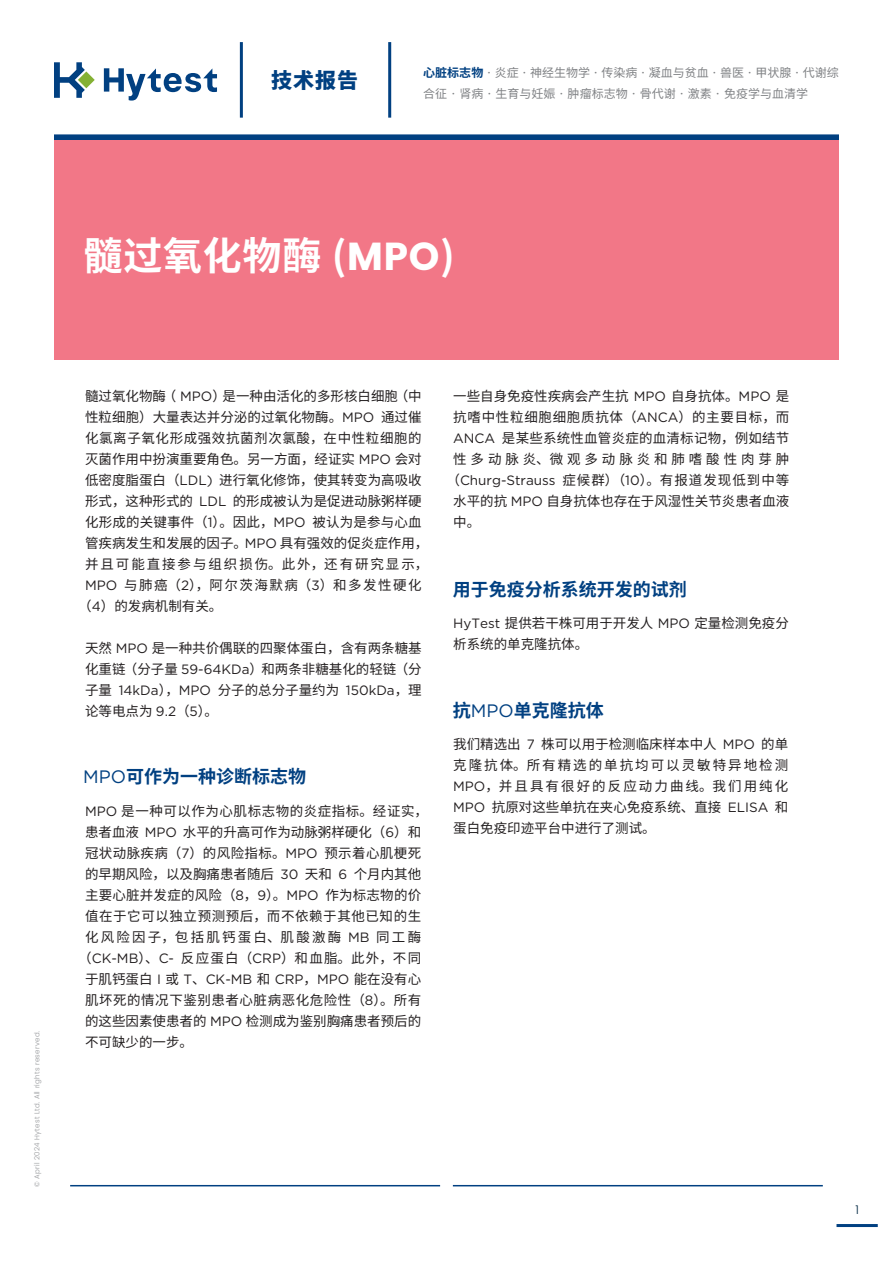
<style>
.page{position:relative;width:893px;height:1263px;background:#fff}
.page>*{position:absolute;margin:0;border:0;box-sizing:border-box;transform-origin:0 0}
.t1{font:700 39px "Noto Sans CJ Ksc";letter-spacing:.02em;color:#fff}
.t2{font:800 21px "Source Han Sans CN";color:#014081}
.t3{font:700 18px "Source Han Sans CN";color:#014081}
.t4{font:13.5px/21px "Source Han Sans CN";color:#231f20;text-align:justify}
.t5{font:13.5px "Source Han Sans CN";letter-spacing:.04em;color:#231f20}
.t6{font:13.5px "Source Han Sans CN";letter-spacing:.045em;color:#231f20}
.t7{font:13.5px "Source Han Sans CN";letter-spacing:.075em;color:#231f20}
.t8{font:13.5px "Source Han Sans CN";letter-spacing:.095em;color:#231f20}
.t9{font:13.5px "Source Han Sans CN";letter-spacing:.11em;color:#231f20}
.t10{font:13.5px "Source Han Sans CN";letter-spacing:.03em;color:#231f20}
.t11{font:13.5px "Source Han Sans CN";letter-spacing:.055em;color:#231f20}
.t12{font:13.5px "Source Han Sans CN";letter-spacing:.145em;color:#231f20}
.t13{font:13.5px "Source Han Sans CN";letter-spacing:.165em;color:#231f20}
.t14{font:13.5px "Source Han Sans CN";letter-spacing:.29em;color:#231f20}
.t15{font:12px/21px "Source Han Sans CN";color:#808285}
.t16{font:300 12px "Poppins";color:#002842}
.t17{font:300 7.05px "Poppins";letter-spacing:.04em;color:#939598}
.s1{font-weight:700;color:#014081}
.s2{font-family:"Poppins"}
.s3{font-family:"Gotham"}
.s4{font-family:"Gotham";font-weight:400}
</style>
<div class="page">
<svg style="left:54px;top:62px;width:41px;height:36px"></svg>
<svg style="left:104px;top:68px;width:113px;height:33px"></svg>
<hr style="left:240px;top:42px;width:3px;height:76px;background:#014081">
<hr style="left:388px;top:42px;width:3px;height:76px;background:#014081">
<div style="left:54px;top:134px;width:785px;height:6px;background:#014081"></div>
<div style="left:54px;top:140px;width:785px;height:220px;background:#f27787"></div>
<hr style="left:836px;top:1224px;width:42px;height:3px;background:#014081">
<hr style="left:70px;top:1185px;width:370px;height:1px;background:#014081">
<hr style="left:453px;top:1185px;width:370px;height:1px;background:#014081">
<h2 class="t2" style="left:271px;top:68px;width:89px">技术报告</h2>
<p class="t15" style="left:423px;top:62px;width:417px"><span class="s1">心脏标志物</span> · 炎症 · 神经生物学 · 传染病 · 凝血与贫血 · 兽医 · 甲状腺 · 代谢综合征 · 肾病 · 生育与妊娠 · 肿瘤标志物 · 骨代谢 · 激素 · 免疫学与血清学</p>
<h1 class="t1" style="left:84px;top:234px;width:373px">髓过氧化物酶 (<span class="s2">MPO</span>)</h1>
<p class="t17" style="left:33px;top:1187px;width:157px;rotate:-90deg">© April 2024 Hytest Ltd. All rights reserved.</p>
<p class="t4" style="left:85px;top:386px;width:338px">髓过氧化物酶（ <span class="s3">MPO</span>）是一种由活化的多形核白细胞（中</p>
<p class="t4" style="left:85px;top:407px;width:338px">性粒细胞）大量表达并分泌的过氧化物酶。<span class="s3">MPO</span> 通过催</p>
<p class="t6" style="left:85px;top:430px;width:338px">化氯离子氧化形成强效抗菌剂次氯酸，在中性粒细胞的</p>
<p class="t4" style="left:85px;top:449px;width:338px">灭菌作用中扮演重要角色。另一方面，经证实 <span class="s3">MPO</span> 会对</p>
<p class="t4" style="left:85px;top:470px;width:338px">低密度脂蛋白（<span class="s3">LDL)</span> 进行氧化修饰，使其转变为高吸收</p>
<p class="t4" style="left:85px;top:491px;width:338px">形式，这种形式的 <span class="s3">LDL</span> 的形成被认为是促进动脉粥样硬</p>
<p class="t4" style="left:85px;top:512px;width:338px">化形成的关键事件（<span class="s3">1</span>）。因此，<span class="s3">MPO</span> 被认为是参与心血</p>
<p class="t4" style="left:85px;top:533px;width:345px">管疾病发生和发展的因子。<span class="s3">MPO</span> 具有强效的促炎症作用，</p>
<p class="t12" style="left:85px;top:556px;width:345px">并且可能直接参与组织损伤。此外，还有研究显示，</p>
<p class="t9" style="left:85px;top:577px;width:338px"><span class="s3">MPO</span> 与肺癌（<span class="s3">2</span>），阿尔茨海默病（<span class="s3">3</span>）和多发性硬化</p>
<p class="t4" style="left:78px;top:596px;width:146px">（<span class="s3">4</span>）的发病机制有关。</p>
<p class="t4" style="left:85px;top:638px;width:338px">天然 <span class="s3">MPO</span> 是一种共价偶联的四聚体蛋白，含有两条糖基化重链（分子量 <span class="s3">59-64KDa</span>）和两条非糖基化的轻链（分子量 <span class="s3">14kDa</span>），<span class="s3">MPO</span> 分子的总分子量约为 <span class="s3">150kDa</span>，理论等电点为 <span class="s3">9.2</span>（<span class="s3">5</span>）。</p>
<h3 class="t3" style="left:83px;top:766px;width:224px"><span class="s4">MPO</span>可作为一种诊断标志物</h3>
<p class="t5" style="left:85px;top:803px;width:344px"><span class="s3">MPO</span> 是一种可以作为心肌标志物的炎症指标。经证实，</p>
<p class="t4" style="left:85px;top:821px;width:338px">患者血液 <span class="s3">MPO</span> 水平的升高可作为动脉粥样硬化（<span class="s3">6</span>）和</p>
<p class="t10" style="left:85px;top:845px;width:338px">冠状动脉疾病（<span class="s3">7</span>）的风险指标。<span class="s3">MPO</span> 预示着心肌梗死</p>
<p class="t4" style="left:85px;top:863px;width:338px">的早期风险，以及胸痛患者随后 <span class="s3">30</span> 天和 <span class="s3">6</span> 个月内其他</p>
<p class="t4" style="left:85px;top:884px;width:338px">主要心脏并发症的风险（<span class="s3">8</span>，<span class="s3">9</span>）。<span class="s3">MPO</span> 作为标志物的价</p>
<p class="t6" style="left:85px;top:908px;width:338px">值在于它可以独立预测预后，而不依赖于其他已知的生</p>
<p class="t13" style="left:85px;top:929px;width:338px">化风险因子，包括肌钙蛋白、肌酸激酶 <span class="s3">MB</span> 同工酶</p>
<p class="t8" style="left:78px;top:950px;width:344px">（<span class="s3">CK-MB</span>）、<span class="s3">C-</span> 反应蛋白（<span class="s3">CRP</span>）和血脂。此外，不同</p>
<p class="t4" style="left:85px;top:968px;width:338px">于肌钙蛋白 <span class="s3">I</span> 或 <span class="s3">T</span>、<span class="s3">CK-MB</span> 和 <span class="s3">CRP</span>，<span class="s3">MPO</span> 能在没有心</p>
<p class="t5" style="left:85px;top:992px;width:338px">肌坏死的情况下鉴别患者心脏病恶化危险性（<span class="s3">8</span>）。所有</p>
<p class="t4" style="left:85px;top:1010px;width:338px">的这些因素使患者的 <span class="s3">MPO</span> 检测成为鉴别胸痛患者预后的</p>
<p class="t4" style="left:85px;top:1031px;width:109px">不可缺少的一步。</p>
<p class="t4" style="left:453px;top:386px;width:338px">一些自身免疫性疾病会产生抗 <span class="s3">MPO</span> 自身抗体。<span class="s3">MPO</span> 是</p>
<p class="t11" style="left:453px;top:409px;width:338px">抗嗜中性粒细胞细胞质抗体（<span class="s3">ANCA</span>）的主要目标，而</p>
<p class="t4" style="left:453px;top:428px;width:338px"><span class="s3">ANCA</span> 是某些系统性血管炎症的血清标记物，例如结节</p>
<p class="t14" style="left:453px;top:451px;width:338px">性多动脉炎、微观多动脉炎和肺嗜酸性肉芽肿</p>
<p class="t7" style="left:446px;top:472px;width:344px">（<span class="s3">Churg-Strauss</span> 症候群）（<span class="s3">10</span>）。有报道发现低到中等</p>
<p class="t4" style="left:453px;top:491px;width:338px">水平的抗 <span class="s3">MPO</span> 自身抗体也存在于风湿性关节炎患者血液</p>
<p class="t4" style="left:453px;top:512px;width:28px">中。</p>
<h3 class="t3" style="left:453px;top:579px;width:235px">用于免疫分析系统开发的试剂</h3>
<p class="t4" style="left:453px;top:613px;width:337px"><span class="s3">HyTest</span> 提供若干株可用于开发人 <span class="s3">MPO</span> 定量检测免疫分析系统的单克隆抗体。</p>
<h3 class="t3" style="left:453px;top:700px;width:152px">抗<span class="s4">MPO</span>单克隆抗体</h3>
<p class="t4" style="left:453px;top:734px;width:337px">我们精选出 <span class="s3">7</span> 株可以用于检测临床样本中人 <span class="s3">MPO</span> 的单克隆抗体。所有精选的单抗均可以灵敏特异地检测<span class="s3">MPO</span>，并且具有很好的反应动力曲线。我们用纯化<span class="s3">MPO</span> 抗原对这些单抗在夹心免疫系统、直接 <span class="s3">ELISA</span> 和蛋白免疫印迹平台中进行了测试。</p>
<p class="t16" style="left:855px;top:1202px;width:5px">1</p>
</div>
